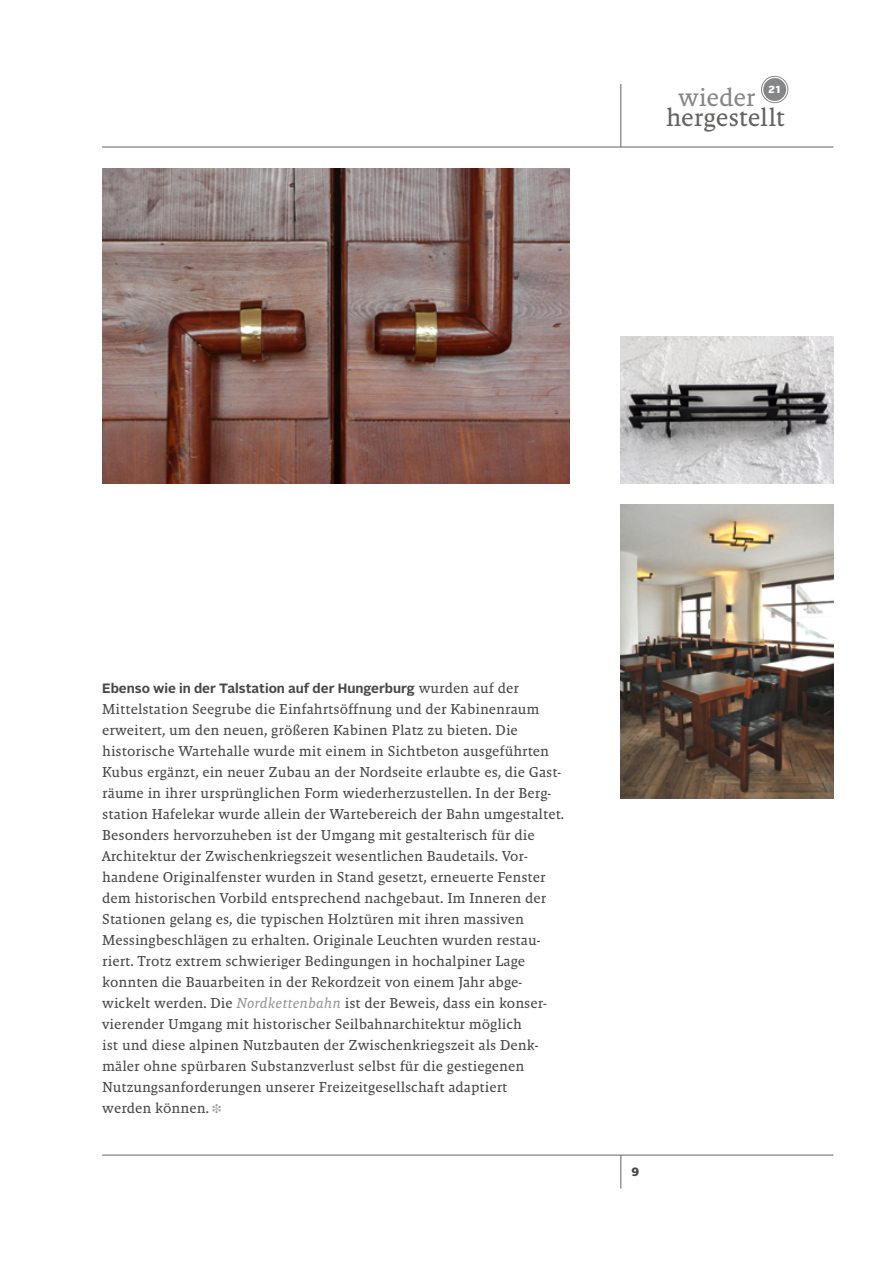
<style>
.page{position:relative;width:893px;height:1263px;background:#fff}
.page>*{position:absolute;margin:0;border:0;box-sizing:border-box;transform-origin:0 0}
.t1{font:25.65px "Malaga OT";letter-spacing:-.01em;color:#626261}
.t2{font:25.65px "Malaga OT";letter-spacing:-.015em;color:#858687}
.t3{font:14.7px/21px "Malaga OT";color:#484847}
.t4{font:700 13.5px "Alright Sans";color:#484847}
.t5{font:900 12px "Alright Sans";color:#484847}
.t6{font:900 10.35px "Alright Sans";color:#fff}
.s1{font-family:"Malaga OT";font-weight:400;font-size:14.7px}
.s2{font-style:italic;color:#979698}
.s3{color:#979698}
</style>
<div class="page">
<hr style="left:102px;top:147px;width:731px;height:1px;background:#626261">
<hr style="left:102px;top:1155px;width:731px;height:1px;background:#626261">
<div style="left:763px;top:78px;width:23px;height:23px;background:#858687;border-radius:50%"></div>
<div style="left:761px;top:76px;width:27px;height:27px;border:1px solid #858687;border-radius:50%"></div>
<hr style="left:621px;top:84px;width:1px;height:63px;background:#626261">
<hr style="left:621px;top:1155px;width:1px;height:33px;background:#626261">
<img style="left:621px;top:336px;width:212px;height:147px">
<img style="left:102px;top:168px;width:468px;height:315px">
<img style="left:621px;top:504px;width:212px;height:294px">
<h1 class="t2" style="left:678px;top:83px;width:79px">wieder</h1>
<p class="t6" style="left:768px;top:82px;width:14px">21</p>
<h1 class="t1" style="left:666px;top:103px;width:120px">hergestellt</h1>
<p class="t4" style="left:102px;top:679px;width:418px">Ebenso wie in der Talstation auf der Hungerburg <span class="s1">wurden auf der</span></p>
<p class="t3" style="left:102px;top:698px;width:463px">Mittelstation Seegrube die Einfahrtsöffnung und der Kabinenraum erweitert, um den neuen, größeren Kabinen Platz zu bieten. Die historische Wartehalle wurde mit einem in Sichtbeton ausgeführten Kubus ergänzt, ein neuer Zubau an der Nordseite erlaubte es, die Gast&shy;räume in ihrer ursprünglichen Form wiederherzustellen. In der Berg&shy;station Hafelekar wurde allein der Wartebereich der Bahn umgestaltet.<br>Besonders hervorzuheben ist der Umgang mit gestalterisch für die Architektur der Zwischenkriegszeit wesentlichen Baudetails. Vor&shy;handene Originalfenster wurden in Stand gesetzt, erneuerte Fenster dem historischen Vorbild entsprechend nachgebaut. Im Inneren der Stationen gelang es, die typischen Holztüren mit ihren massiven Messingbeschlägen zu erhalten. Originale Leuchten wurden restau&shy;riert. Trotz extrem schwieriger Bedingungen in hochalpiner Lage konnten die Bauarbeiten in der Rekordzeit von einem Jahr abge&shy;wickelt werden. Die <span class="s2">Nordkettenbahn</span> ist der Beweis, dass ein konser&shy;vierender Umgang mit historischer Seilbahnarchitektur möglich<br>ist und diese alpinen Nutzbauten der Zwischenkriegszeit als Denk&shy;mäler ohne spürbaren Substanzverlust selbst für die gestiegenen Nutzungsanforderungen unserer Freizeitgesellschaft adaptiert<br>werden können. <span class="s3">❉</span></p>
<p class="t5" style="left:631px;top:1163px;width:9px">9</p>
</div>
